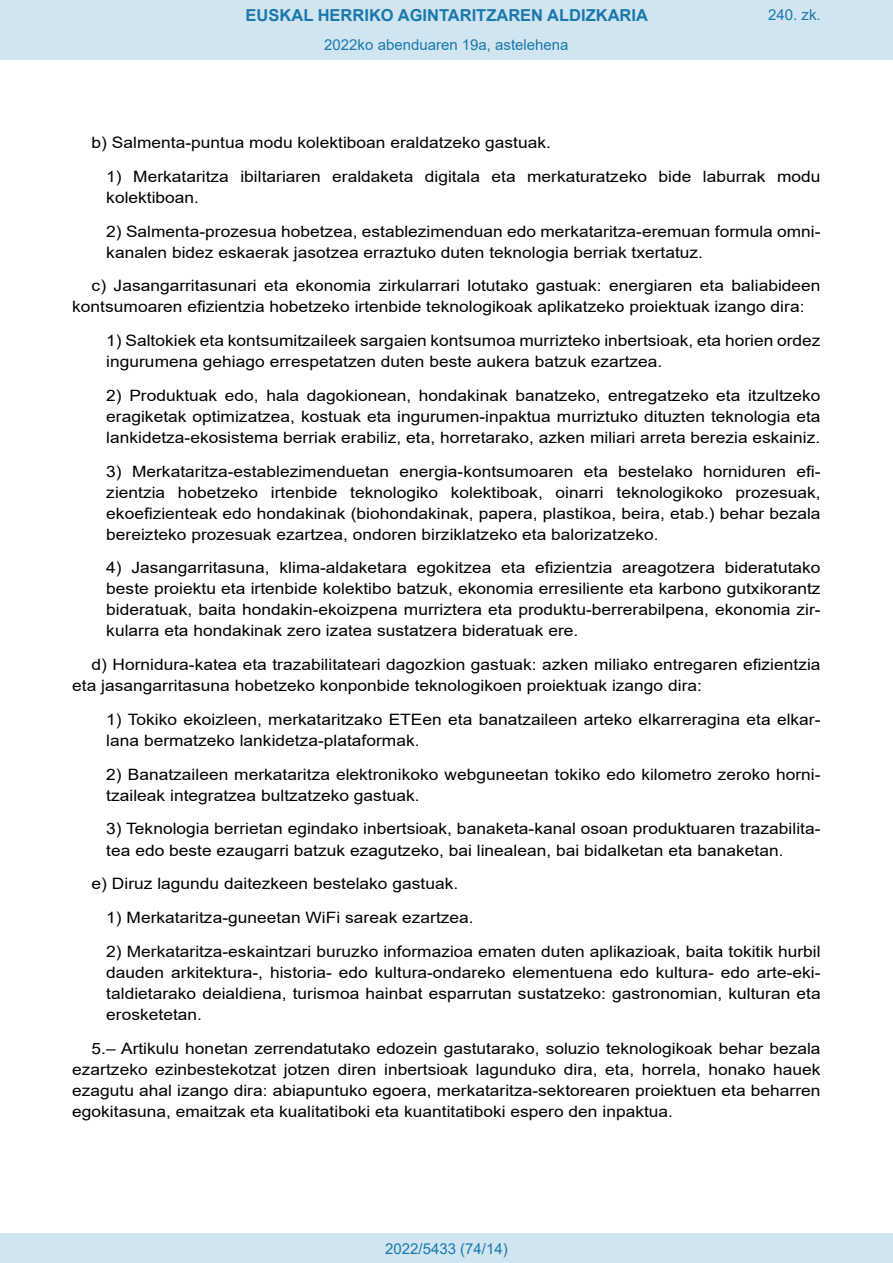
<style>
.page{position:relative;width:893px;height:1263px;background:#fff}
.page>*{position:absolute;margin:0;border:0;box-sizing:border-box;transform-origin:0 0}
.t1{font:700 16.5px "Arial";color:#1879ad}
.BOPVDetalle1{font:15.6px/21px "Arial";color:#000;scale:1.11 1}
.BOPVDetalle{font:15.6px/21px "Arial";color:#000;scale:1.11 1}
.Paginacion_Centro{font:15px "Arial";color:#1879ad}
</style>
<div class="page">
<div style="left:0;top:0;width:893px;height:60px;background:#d0e5f0"></div>
<div style="left:0;top:1233px;width:893px;height:30px;background:#d0e5f0"></div>
<p class="t1" style="left:246px;top:3px;width:404px">EUSKAL HERRIKO AGINTARITZAREN ALDIZKARIA</p>
<p class="Paginacion_Centro" style="left:324px;top:35px;width:246px">2022ko abenduaren 19a, astelehena</p>
<p class="Paginacion_Centro" style="left:768px;top:5px;width:54px">240. zk.</p>
<p class="BOPVDetalle" style="left:92px;top:132px;width:415px">b) Salmenta-puntua modu kolektiboan eraldatzeko gastuak.</p>
<p class="BOPVDetalle1" style="left:106px;top:166px;width:645px">1) Merkataritza ibiltariaren eraldaketa digitala eta merkaturatzeko bide laburrak modu kolektiboan.</p>
<p class="BOPVDetalle1" style="left:106px;top:221px;width:645px">2) Salmenta-prozesua hobetzea, establezimenduan edo merkataritza-eremuan formula omni&shy;kanalen bidez eskaerak jasotzea erraztuko duten teknologia berriak txertatuz.</p>
<p class="BOPVDetalle" style="left:72px;top:275px;width:676px;text-indent:19px">c) Jasangarritasunari eta ekonomia zirkularrari lotutako gastuak: energiaren eta baliabideen kontsumoaren efizientzia hobetzeko irtenbide teknologikoak aplikatzeko proiektuak izango dira:</p>
<p class="BOPVDetalle1" style="left:106px;top:330px;width:645px">1) Saltokiek eta kontsumitzaileek sargaien kontsumoa murrizteko inbertsioak, eta horien ordez ingurumena gehiago errespetatzen duten beste aukera batzuk ezartzea.</p>
<p class="BOPVDetalle1" style="left:106px;top:385px;width:645px;text-align:justify">2) Produktuak edo, hala dagokionean, hondakinak banatzeko, entregatzeko eta itzultzeko eragiketak optimizatzea, kostuak eta ingurumen-inpaktua murriztuko dituzten teknologia eta lankidetza-ekosistema berriak erabiliz, eta, horretarako, azken miliari arreta berezia eskainiz.</p>
<p class="BOPVDetalle1" style="left:106px;top:461px;width:645px;text-align:justify">3) Merkataritza-establezimenduetan energia-kontsumoaren eta bestelako horniduren efi&shy;zientzia hobetzeko irtenbide teknologiko kolektiboak, oinarri teknologikoko prozesuak, ekoefizienteak edo hondakinak (biohondakinak, papera, plastikoa, beira, etab.) behar bezala bereizteko prozesuak ezartzea, ondoren birziklatzeko eta balorizatzeko.</p>
<p class="BOPVDetalle1" style="left:106px;top:557px;width:645px;text-align:justify">4) Jasangarritasuna, klima-aldaketara egokitzea eta efizientzia areagotzera bideratutako beste proiektu eta irtenbide kolektibo batzuk, ekonomia erresiliente eta karbono gutxikorantz bideratuak, baita hondakin-ekoizpena murriztera eta produktu-berrerabilpena, ekonomia zir&shy;kularra eta hondakinak zero izatea sustatzera bideratuak ere.</p>
<p class="BOPVDetalle" style="left:72px;top:654px;width:676px;text-indent:19px">d) Hornidura-katea eta trazabilitateari dagozkion gastuak: azken miliako entregaren efizientzia eta jasangarritasuna hobetzeko konponbide teknologikoen proiektuak izango dira:</p>
<p class="BOPVDetalle1" style="left:106px;top:709px;width:645px">1) Tokiko ekoizleen, merkataritzako ETEen eta banatzaileen arteko elkarreragina eta elkar&shy;lana bermatzeko lankidetza-plataformak.</p>
<p class="BOPVDetalle1" style="left:106px;top:764px;width:645px">2) Banatzaileen merkataritza elektronikoko webguneetan tokiko edo kilometro zeroko horni&shy;tzaileak integratzea bultzatzeko gastuak.</p>
<p class="BOPVDetalle1" style="left:106px;top:818px;width:645px">3) Teknologia berrietan egindako inbertsioak, banaketa-kanal osoan produktuaren trazabilita&shy;tea edo beste ezaugarri batzuk ezagutzeko, bai linealean, bai bidalketan eta banaketan.</p>
<p class="BOPVDetalle" style="left:92px;top:873px;width:332px">e) Diruz lagundu daitezkeen bestelako gastuak.</p>
<p class="BOPVDetalle1" style="left:106px;top:907px;width:333px">1) Merkataritza-guneetan WiFi sareak ezartzea.</p>
<p class="BOPVDetalle1" style="left:106px;top:941px;width:645px;text-align:justify">2) Merkataritza-eskaintzari buruzko informazioa ematen duten aplikazioak, baita tokitik hurbil dauden arkitektura-, historia- edo kultura-ondareko elementuena edo kultura- edo arte-eki&shy;taldietarako deialdiena, turismoa hainbat esparrutan sustatzeko: gastronomian, kulturan eta erosketetan.</p>
<p class="BOPVDetalle" style="left:72px;top:1037px;width:676px;text-align:justify;text-indent:19px">5.– Artikulu honetan zerrendatutako edozein gastutarako, soluzio teknologikoak behar bezala ezartzeko ezinbestekotzat jotzen diren inbertsioak lagunduko dira, eta, horrela, honako hauek ezagutu ahal izango dira: abiapuntuko egoera, merkataritza-sektorearen proiektuen eta beharren egokitasuna, emaitzak eta kualitatiboki eta kuantitatiboki espero den inpaktua.</p>
<p class="Paginacion_Centro" style="left:385px;top:1238px;width:124px">2022/5433 (74/14)</p>
</div>
